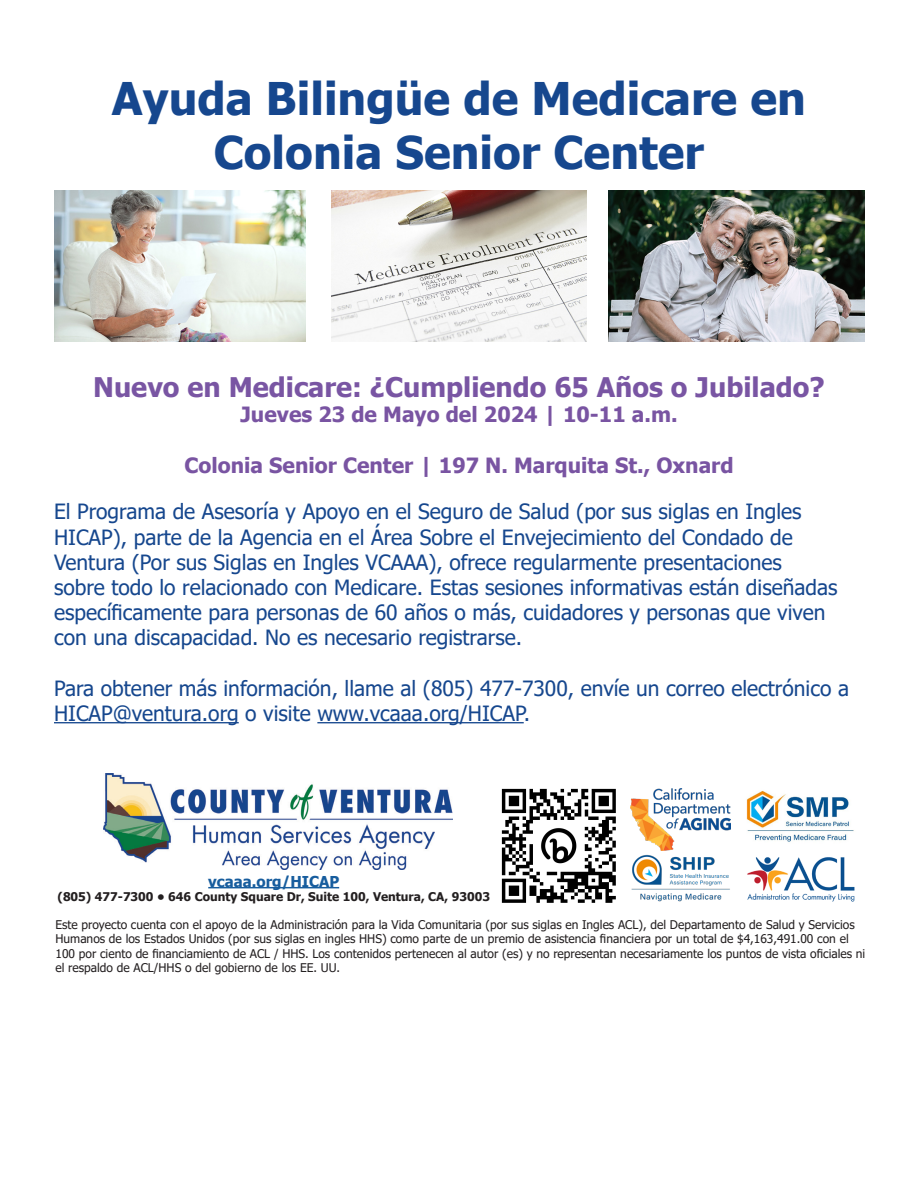
<style>
.page{position:relative;width:918px;height:1188px;background:#fff}
.page>*{position:absolute;margin:0;border:0;box-sizing:border-box;transform-origin:0 0}
.t1{font:700 45px "Tahoma";color:#16478e}
.t2{font:700 27px "Tahoma";color:#7955a3}
.t3{font:21px/25.2px "Tahoma";color:#16478e}
.t4{font:700 21px "Tahoma";color:#7954a2}
.t5{font:700 15px "Tahoma";color:#175d9e}
.t6{font:12px/14.4px "Tahoma";color:#231f20}
.t7{font:700 12px "Tahoma";color:#231f20}
</style>
<div class="page">
<hr style="left:208px;top:887px;width:131px;height:1px;background:#175d9e">
<img style="left:632px;top:855px;width:98px;height:47px">
<img style="left:501px;top:788px;width:115px;height:115px">
<hr style="left:54px;top:722px;width:185px;height:1px;background:#16478e">
<hr style="left:317px;top:722px;width:207px;height:1px;background:#16478e">
<img style="left:747px;top:857px;width:108px;height:45px">
<img style="left:630px;top:789px;width:100px;height:61px">
<img style="left:746px;top:791px;width:108px;height:51px">
<img style="left:54px;top:191px;width:251px;height:151px">
<img style="left:331px;top:191px;width:256px;height:151px">
<img style="left:609px;top:191px;width:255px;height:151px">
<img style="left:104px;top:773px;width:349px;height:96px">
<p class="t1" style="left:112px;top:67px;width:696px">Ayuda Bilingüe de Medicare en</p>
<p class="t1" style="left:214px;top:121px;width:492px">Colonia Senior Center</p>
<p class="t2" style="left:93px;top:368px;width:733px">Nuevo en Medicare: ¿Cumpliendo 65 Años o Jubilado?</p>
<p class="t4" style="left:240px;top:400px;width:439px">Jueves 23 de Mayo del 2024 | 10-11 a.m.</p>
<p class="t4" style="left:185px;top:450px;width:551px">Colonia Senior Center | 197 N. Marquita St., Oxnard</p>
<p class="t3" style="left:54px;top:500px;width:785px">El Programa de Asesoría y Apoyo en el Seguro de Salud (por sus siglas en Ingles HICAP), parte de la Agencia en el Área Sobre el Envejecimiento del Condado de Ventura (Por sus Siglas en Ingles VCAAA), ofrece regularmente presentaciones sobre todo lo relacionado con Medicare. Estas sesiones informativas están diseñadas específicamente para personas de 60 años o más, cuidadores y personas que viven con una discapacidad. No es necesario registrarse.</p>
<p class="t3" style="left:54px;top:677px;width:797px">Para obtener más información, llame al (805) 477-7300, envíe un correo electrónico a<br>HICAP@ventura.org o visite www.vcaaa.org/HICAP.</p>
<p class="t5" style="left:208px;top:871px;width:132px">vcaaa.org/HICAP</p>
<p class="t7" style="left:58px;top:888px;width:434px">(805) 477-7300 • 646 County Square Dr, Suite 100, Ventura, CA, 93003</p>
<p class="t6" style="left:55px;top:918px;width:811px">Este proyecto cuenta con el apoyo de la Administración para la Vida Comunitaria (por sus siglas en Ingles ACL), del Departamento de Salud y Servicios Humanos de los Estados Unidos (por sus siglas en ingles HHS) como parte de un premio de asistencia financiera por un total de $4,163,491.00 con el 100 por ciento de financiamiento de ACL / HHS. Los contenidos pertenecen al autor (es) y no representan necesariamente los puntos de vista oficiales ni el respaldo de ACL/HHS o del gobierno de los EE. UU.</p>
</div>
